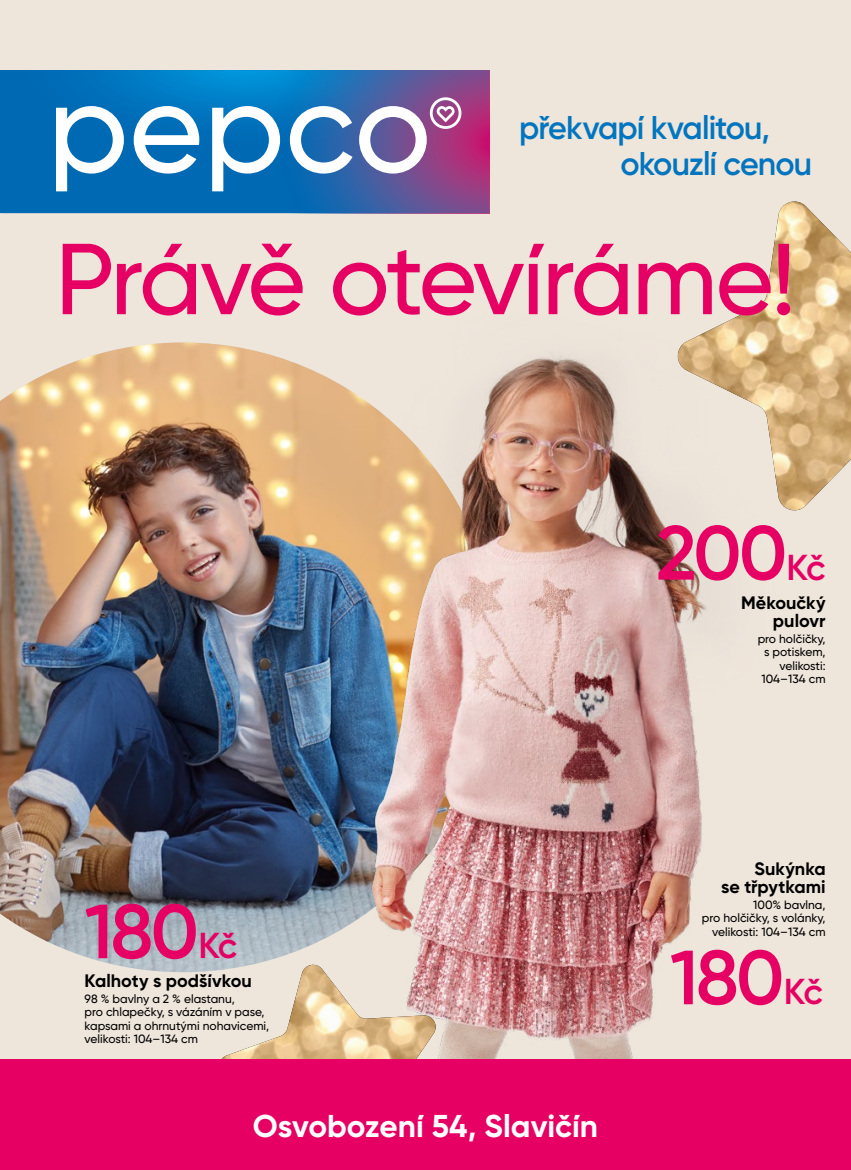
<style>
.page{position:relative;width:851px;height:1170px;background:#fff}
.page>*{position:absolute;margin:0;border:0;box-sizing:border-box;transform-origin:0 0}
.t1{font:500 100.5px "Gilroy";letter-spacing:-.04em;color:#e60064}
.t2{font:600 76.5px "Gilroy";letter-spacing:-.035em;color:#e60064}
.t3{font:600 32.85px/36.8px "Gilroy";letter-spacing:-.025em;color:#0075bf}
.t4{font:700 31.5px "Gilroy";color:#fff}
.t5{font:700 18px/18px "Gilroy";color:#000;text-align:right}
.t6{font:500 12px/13.5px "Gilroy";color:#000;text-align:right}
.s1{font-size:36px}
</style>
<div class="page">
<div style="left:0;top:0;width:850px;height:1111px;background:#eee5db"></div>
<img style="left:0;top:342px;width:265px;height:630px">
<img style="left:265px;top:353px;width:442px;height:706px">
<img style="left:674px;top:201px;width:176px;height:314px">
<img style="left:216px;top:964px;width:223px;height:95px">
<div style="left:0;top:1059px;width:850px;height:110px;background:#e60064"></div>
<div style="left:1px;top:70px;width:488px;height:143px;background:#0069b4"></div>
<svg style="left:98px;top:70px;width:92px;height:27px"></svg>
<svg style="left:190px;top:70px;width:299px;height:143px"></svg>
<svg style="left:56px;top:97px;width:405px;height:94px"></svg>
<h3 class="t3" style="left:620px;top:108px;width:193px;text-indent:-101px">překvapí kvalitou, okouzlí cenou</h3>
<h1 class="t1" style="left:55px;top:217px;width:742px">Právě otevíráme!</h1>
<h2 class="t2" style="left:656px;top:505px;width:171px">200 <span class="s1">Kč</span></h2>
<h3 class="t5" style="left:741px;top:593px;width:86px">Měkoučký pulovr</h3>
<p class="t6" style="left:757px;top:631px;width:69px">pro holčičky, s potiskem, velikosti:<br>104–134 cm</p>
<h2 class="t2" style="left:85px;top:883px;width:154px">180 <span class="s1">Kč</span></h2>
<h3 class="t5" style="left:85px;top:971px;width:169px">Kalhoty s podšívkou</h3>
<p class="t6" style="left:85px;top:991px;width:186px;text-align:left">98 % bavlny a 2 % elastanu,<br>pro chlapečky, s vázáním v pase, kapsami a ohrnutými nohavicemi, velikosti: 104–134 cm</p>
<h3 class="t4" style="left:253px;top:1105px;width:347px">Osvobození 54, Slavičín</h3>
<h3 class="t5" style="left:721px;top:859px;width:106px">Sukýnka<br>se třpytkami</h3>
<p class="t6" style="left:701px;top:897px;width:125px">100% bavlna,<br>pro holčičky, s volánky, velikosti: 104–134 cm</p>
<h2 class="t2" style="left:670px;top:929px;width:154px">180 <span class="s1">Kč</span></h2>
</div>
